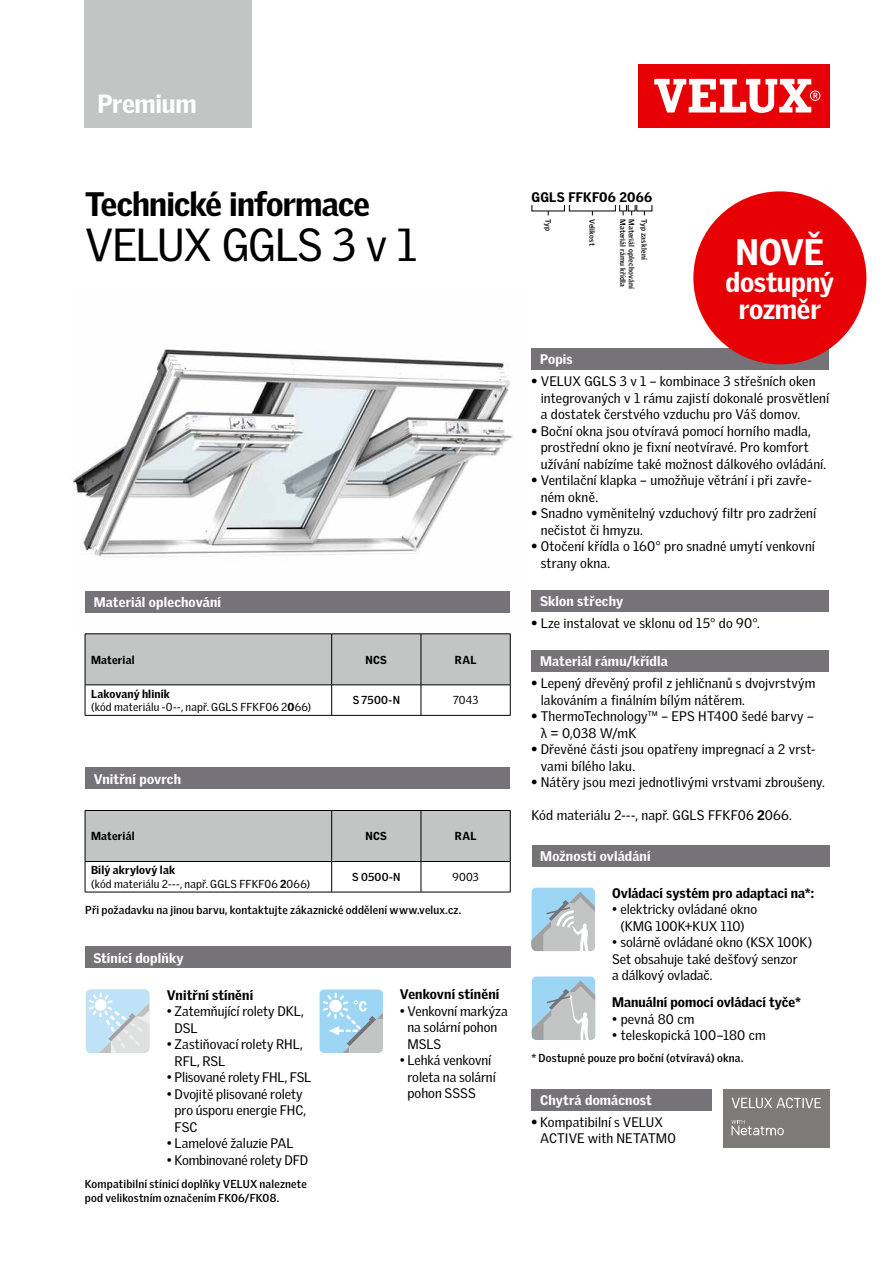
<style>
.page{position:relative;width:893px;height:1263px;background:#fff}
.page>*{position:absolute;margin:0;border:0;box-sizing:border-box;transform-origin:0 0}
.t1{font:45px "Velux Gothic";letter-spacing:-.03em;color:#000}
.t2{font:900 36px "Velux Gothic";color:#fff}
.t3{font:900 33px "Velux Gothic";letter-spacing:-.025em;color:#000}
.t4{font:900 27px/27px "Velux Gothic";letter-spacing:-.01em;color:#fff;text-align:center}
.t5{font:900 25.65px "Velux Gothic";letter-spacing:-.01em;color:#fff}
.t6{font:13.5px/16.5px "Velux Gothic";letter-spacing:.005em;color:#000}
.t7{font:900 13.5px "Velux Gothic";letter-spacing:.01em;color:#fff}
.t8{font:900 13.5px "Velux Gothic";letter-spacing:.005em;color:#000}
.t9{font:13.5px "Velux Gothic";letter-spacing:-.015em;color:#000}
.t10{font:700 11.25px/13.5px "Velux Gothic";letter-spacing:.015em;color:#000}
.t11{font:11.25px/13.5px "Velux Gothic";letter-spacing:.015em;color:#000}
.t12{font:900 11.25px "Velux Gothic";letter-spacing:.02em;color:#000}
.t13{font:700 7.5px "Velux Gothic";letter-spacing:.02em;color:#000}
.s1{font-weight:900}
</style>
<div class="page">
<div style="left:638px;top:64px;width:191px;height:64px;background:#e60005"></div>
<svg style="left:654px;top:79px;width:166px;height:34px"></svg>
<img style="left:73px;top:349px;width:440px;height:264px">
<div style="left:531px;top:349px;width:298px;height:21px;background:#757377"></div>
<div style="left:531px;top:590px;width:298px;height:21px;background:#757377"></div>
<div style="left:531px;top:650px;width:298px;height:21px;background:#757377"></div>
<div style="left:85px;top:591px;width:425px;height:21px;background:#757377"></div>
<svg style="left:86px;top:634px;width:424px;height:81px"></svg>
<hr style="left:85px;top:633px;width:247px;height:1px;background:#000">
<hr style="left:85px;top:634px;width:1px;height:51px;background:#000">
<hr style="left:332px;top:633px;width:89px;height:1px;background:#000">
<hr style="left:331px;top:634px;width:1px;height:51px;background:#000">
<hr style="left:421px;top:633px;width:89px;height:1px;background:#000">
<hr style="left:421px;top:634px;width:1px;height:51px;background:#000">
<hr style="left:510px;top:634px;width:1px;height:51px;background:#000">
<hr style="left:85px;top:684px;width:247px;height:1px;background:#000">
<hr style="left:85px;top:685px;width:1px;height:30px;background:#000">
<hr style="left:332px;top:684px;width:89px;height:1px;background:#000">
<hr style="left:331px;top:685px;width:1px;height:30px;background:#000">
<hr style="left:421px;top:684px;width:89px;height:1px;background:#000">
<hr style="left:421px;top:685px;width:1px;height:30px;background:#000">
<hr style="left:510px;top:685px;width:1px;height:30px;background:#000">
<hr style="left:85px;top:715px;width:247px;height:1px;background:#000">
<hr style="left:332px;top:715px;width:89px;height:1px;background:#000">
<hr style="left:421px;top:715px;width:89px;height:1px;background:#000">
<div style="left:532px;top:845px;width:297px;height:21px;background:#757377"></div>
<svg style="left:531px;top:887px;width:64px;height:64px"></svg>
<svg style="left:532px;top:976px;width:63px;height:64px"></svg>
<div style="left:619px;top:205px;width:8px;height:6px;border:1px solid #000"></div>
<div style="left:85px;top:0;width:167px;height:128px;background:#c3c5c4"></div>
<div style="left:693px;top:191px;width:173px;height:173px;background:#e60005;border-radius:50%"></div>
<div style="left:85px;top:768px;width:425px;height:21px;background:#757377"></div>
<svg style="left:86px;top:811px;width:424px;height:81px"></svg>
<hr style="left:85px;top:810px;width:247px;height:1px;background:#000">
<hr style="left:85px;top:811px;width:1px;height:50px;background:#000">
<hr style="left:332px;top:810px;width:89px;height:1px;background:#000">
<hr style="left:331px;top:811px;width:1px;height:50px;background:#000">
<hr style="left:421px;top:810px;width:89px;height:1px;background:#000">
<hr style="left:421px;top:811px;width:1px;height:50px;background:#000">
<hr style="left:510px;top:811px;width:1px;height:50px;background:#000">
<hr style="left:85px;top:861px;width:247px;height:1px;background:#000">
<hr style="left:85px;top:862px;width:1px;height:30px;background:#000">
<hr style="left:332px;top:861px;width:89px;height:1px;background:#000">
<hr style="left:331px;top:862px;width:1px;height:30px;background:#000">
<hr style="left:421px;top:861px;width:89px;height:1px;background:#000">
<hr style="left:421px;top:862px;width:1px;height:30px;background:#000">
<hr style="left:510px;top:862px;width:1px;height:30px;background:#000">
<hr style="left:85px;top:892px;width:247px;height:1px;background:#000">
<hr style="left:332px;top:892px;width:89px;height:1px;background:#000">
<hr style="left:421px;top:892px;width:89px;height:1px;background:#000">
<div style="left:85px;top:947px;width:425px;height:21px;background:#757377"></div>
<svg style="left:86px;top:989px;width:64px;height:64px"></svg>
<svg style="left:319px;top:989px;width:64px;height:64px"></svg>
<div style="left:531px;top:1089px;width:181px;height:21px;background:#757377"></div>
<div style="left:723px;top:1089px;width:106px;height:58px;background:#7c7b7a"></div>
<svg style="left:732px;top:1097px;width:89px;height:11px"></svg>
<svg style="left:731px;top:1120px;width:53px;height:15px"></svg>
<h3 class="t5" style="left:97px;top:87px;width:101px">Premium</h3>
<h3 class="t3" style="left:85px;top:184px;width:286px">Technické informace</h3>
<h1 class="t1" style="left:85px;top:218px;width:333px">VELUX GGLS 3 v 1</h1>
<p class="t7" style="left:94px;top:593px;width:129px">Materiál oplechování</p>
<p class="t12" style="left:91px;top:652px;width:45px">Material</p>
<p class="t12" style="left:366px;top:652px;width:23px">NCS</p>
<p class="t12" style="left:455px;top:652px;width:23px">RAL</p>
<p class="t11" style="left:91px;top:687px;width:222px"><span class="s1">Lakovaný hliník<br></span>(kód materiálu -0--, např. GGLS FFKF06 2<span class="s1">0</span>66)</p>
<p class="t10" style="left:353px;top:693px;width:49px">S 7500-N</p>
<p class="t11" style="left:453px;top:693px;width:27px">7043</p>
<p class="t7" style="left:94px;top:770px;width:89px">Vnitřní povrch</p>
<p class="t12" style="left:91px;top:829px;width:45px">Materiál</p>
<p class="t12" style="left:366px;top:829px;width:23px">NCS</p>
<p class="t12" style="left:455px;top:829px;width:23px">RAL</p>
<p class="t11" style="left:91px;top:863px;width:221px"><span class="s1">Bílý akrylový lak<br></span>(kód materiálu 2---, např. GGLS FFKF06 <span class="s1">2</span>066)</p>
<p class="t10" style="left:352px;top:870px;width:50px">S 0500-N</p>
<p class="t11" style="left:452px;top:870px;width:28px">9003</p>
<p class="t10" style="left:85px;top:903px;width:377px">Při požadavku na jinou barvu, kontaktujte zákaznické oddělení www.velux.cz.</p>
<p class="t7" style="left:93px;top:949px;width:92px">Stínící doplňky</p>
<p class="t8" style="left:167px;top:986px;width:88px">Vnitřní stínění</p>
<p class="t6" style="left:175px;top:1003px;width:131px;text-indent:-8px">• Zatemňující rolety DKL,<br>DSL</p>
<p class="t6" style="left:175px;top:1036px;width:130px;text-indent:-8px">• Zastiňovací rolety RHL,<br>RFL, RSL</p>
<p class="t9" style="left:167px;top:1069px;width:146px">• Plisované rolety FHL, FSL</p>
<p class="t6" style="left:175px;top:1085px;width:133px;text-indent:-8px">• Dvojitě plisované rolety pro úsporu energie FHC,<br>FSC</p>
<p class="t6" style="left:167px;top:1135px;width:128px">• Lamelové žaluzie PAL</p>
<p class="t6" style="left:167px;top:1151px;width:143px">• Kombinované rolety DFD</p>
<p class="t10" style="left:85px;top:1177px;width:224px">Kompatibilní stínicí doplňky VELUX naleznete pod velikostním označením FK06/FK08.</p>
<p class="t8" style="left:400px;top:986px;width:101px">Venkovní stínění</p>
<p class="t6" style="left:408px;top:1003px;width:102px;text-indent:-8px">• Venkovní markýza na solární pohon<br>MSLS</p>
<p class="t6" style="left:408px;top:1052px;width:90px;text-indent:-8px">• Lehká venkovní roleta na solární pohon SSSS</p>
<p class="t8" style="left:532px;top:188px;width:122px">GGLS FFKF06 2066</p>
<p class="t13" style="left:553px;top:219px;width:13px;rotate:90deg">Typ</p>
<p class="t13" style="left:597px;top:219px;width:28px;rotate:90deg">Velikost</p>
<p class="t13" style="left:627px;top:219px;width:70px;rotate:90deg">Materiál rámu křídla</p>
<p class="t13" style="left:636px;top:219px;width:71px;rotate:90deg">Materiál oplechování</p>
<p class="t13" style="left:649px;top:219px;width:42px;rotate:90deg">Typ zasklení</p>
<h2 class="t2" style="left:735px;top:229px;width:90px">NOVĚ</h2>
<h3 class="t4" style="left:726px;top:268px;width:110px">dostupný rozměr</h3>
<p class="t7" style="left:540px;top:351px;width:34px">Popis</p>
<p class="t6" style="left:541px;top:373px;width:290px;text-indent:-9px"><span class="s1">•</span> VELUX GGLS 3 v 1 – kombinace 3 střešních oken integrovaných v 1 rámu zajistí dokonalé prosvětlení a dostatek čerstvého vzduchu pro Váš domov.</p>
<p class="t6" style="left:541px;top:423px;width:287px;text-indent:-9px"><span class="s1">•</span> Boční okna jsou otvíravá pomocí horního madla, prostřední okno je fixní neotvíravé. Pro komfort užívání nabízíme také možnost dálkového ovládání.</p>
<p class="t6" style="left:541px;top:472px;width:272px;text-indent:-9px"><span class="s1">•</span> Ventilační klapka – umožňuje větrání i při zavře&shy;ném okně.</p>
<p class="t6" style="left:541px;top:505px;width:277px;text-indent:-9px"><span class="s1">•</span> Snadno vyměnitelný vzduchový filtr pro zadržení nečistot či hmyzu.</p>
<p class="t6" style="left:541px;top:538px;width:276px;text-indent:-9px"><span class="s1">•</span> Otočení křídla o 160° pro snadné umytí venkovní strany okna.</p>
<p class="t7" style="left:540px;top:592px;width:85px">Sklon střechy</p>
<p class="t6" style="left:531px;top:615px;width:230px"><span class="s1">•</span> Lze instalovat ve sklonu od 15° do 90°.</p>
<p class="t7" style="left:540px;top:652px;width:129px">Materiál rámu/křídla</p>
<p class="t6" style="left:541px;top:675px;width:276px;text-indent:-9px"><span class="s1">•</span> Lepený dřevěný profil z jehličnanů s dvojvrstvým lakováním a finálním bílým nátěrem.</p>
<p class="t6" style="left:541px;top:708px;width:275px;text-indent:-9px"><span class="s1">•</span> ThermoTechnology™ – EPS HT400 šedé barvy – λ = 0,038 W/mK</p>
<p class="t6" style="left:541px;top:741px;width:276px;text-indent:-9px"><span class="s1">•</span> Dřevěné části jsou opatřeny impregnací a 2 vrst&shy;vami bílého laku.</p>
<p class="t6" style="left:531px;top:774px;width:295px"><span class="s1">•</span> Nátěry jsou mezi jednotlivými vrstvami zbroušeny.</p>
<p class="t6" style="left:531px;top:807px;width:262px">Kód materiálu 2---, např. GGLS FFKF06 <span class="s1">2</span>066.</p>
<p class="t7" style="left:540px;top:847px;width:112px">Možnosti ovládání</p>
<p class="t8" style="left:612px;top:884px;width:203px">Ovládací systém pro adaptaci na*:</p>
<p class="t6" style="left:612px;top:901px;width:146px;text-align:center">• elektricky ovládané okno (KMG 100K+KUX 110)</p>
<p class="t6" style="left:612px;top:934px;width:201px">• solárně ovládané okno (KSX 100K)<br>Set obsahuje také dešťový senzor<br>a dálkový ovladač.</p>
<p class="t8" style="left:612px;top:994px;width:190px">Manuální pomocí ovládací tyče*</p>
<p class="t6" style="left:612px;top:1010px;width:84px">• pevná 80 cm</p>
<p class="t6" style="left:612px;top:1027px;width:155px">• teleskopická 100–180 cm</p>
<p class="t10" style="left:531px;top:1051px;width:214px">* Dostupné pouze pro boční (otvíravá) okna.</p>
<p class="t7" style="left:540px;top:1091px;width:113px">Chytrá domácnost</p>
<p class="t6" style="left:540px;top:1113px;width:137px;text-indent:-9px"><span class="s1">•</span> Kompatibilní s VELUX<br>ACTIVE with NETATMO</p>
</div>
